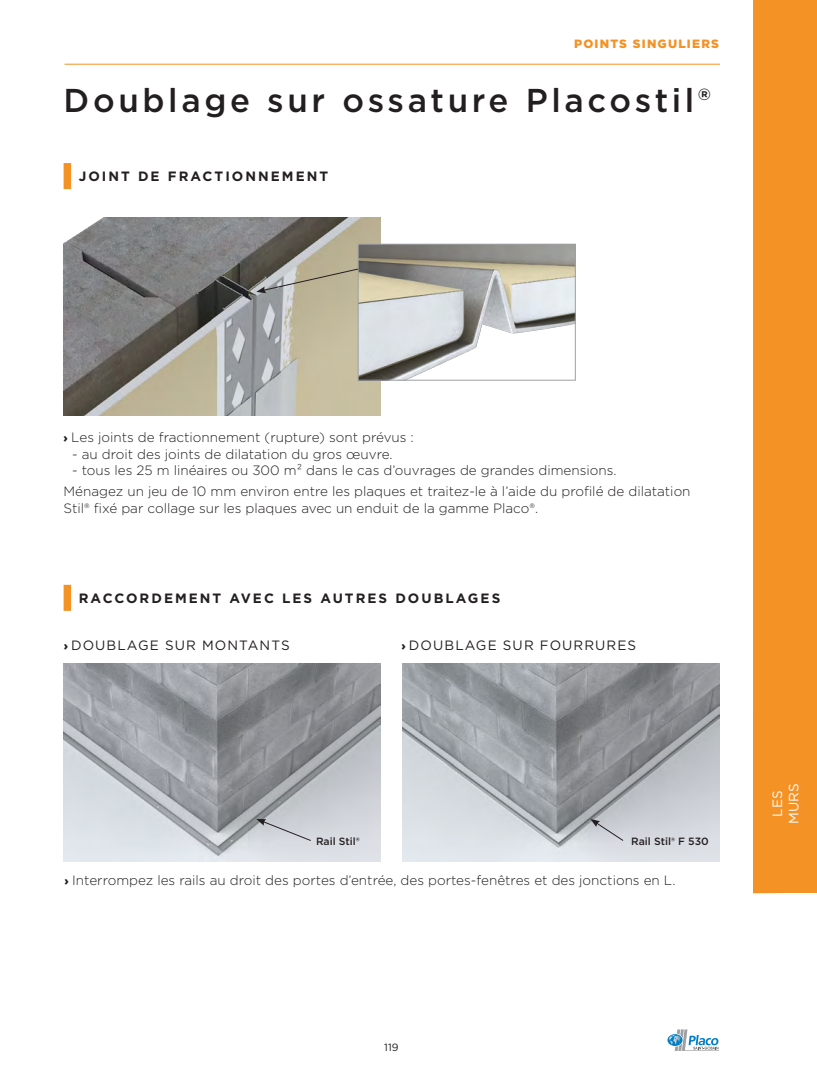
<style>
.page{position:relative;width:817px;height:1072px;background:#fff}
.page>*{position:absolute;margin:0;border:0;box-sizing:border-box;transform-origin:0 0}
.t1{font:500 33px "Gotham";letter-spacing:.11em;color:#231f20}
.t2{font:300 13.5px/20.7px "Gotham";color:#231f20}
.t3{font:700 13.5px "Gotham";letter-spacing:.15em;color:#231f20}
.t4{font:13.5px "Gotham";letter-spacing:.08em;color:#231f20}
.t5{font:13.5px/16.2px "Gotham";color:#fff;text-align:center}
.t6{font:900 12px "Gotham";letter-spacing:.1em;color:#f49225}
.t7{font:500 10.5px "Gotham";color:#231f20}
.t8{font:10.5px "Gotham";color:#231f20}
.s1{font-weight:900;font-size:12px}
</style>
<div class="page">
<svg style="left:667px;top:1029px;width:52px;height:22px"></svg>
<svg style="left:753px;top:0;width:63px;height:893px;background:#f49225"></svg>
<img style="left:64px;top:663px;width:316px;height:198px">
<img style="left:402px;top:663px;width:316px;height:198px">
<svg style="left:256px;top:819px;width:55px;height:22px"></svg>
<svg style="left:590px;top:819px;width:34px;height:22px"></svg>
<div style="left:64px;top:585px;width:7px;height:26px;background:#f49225"></div>
<hr style="left:64px;top:64px;width:655px;height:1px;background:#f49225">
<img style="left:64px;top:217px;width:317px;height:199px">
<div style="left:64px;top:163px;width:7px;height:26px;background:#f49225"></div>
<img style="left:360px;top:246px;width:213px;height:132px">
<div style="left:358px;top:244px;width:217px;height:136px;border:1px solid #9d9fa2"></div>
<svg style="left:256px;top:268px;width:103px;height:25px;background:#aba796"></svg>
<p class="t6" style="left:574px;top:35px;width:146px">POINTS SINGULIERS</p>
<h1 class="t1" style="left:64px;top:78px;width:648px">Doublage sur ossature Placostil®</h1>
<p class="t3" style="left:79px;top:167px;width:251px">JOINT DE FRACTIONNEMENT</p>
<p class="t2" style="left:64px;top:427px;width:351px"><span class="s1">›</span> Les joints de fractionnement (rupture) sont prévus :</p>
<p class="t2" style="left:72px;top:443px;width:322px">- au droit des joints de dilatation du gros œuvre.</p>
<p class="t2" style="left:64px;top:460px;width:628px;text-indent:9px">- tous les 25 m linéaires ou 300 m² dans le cas d’ouvrages de grandes dimensions.<br>Ménagez un jeu de 10 mm environ entre les plaques et traitez-le à l’aide du profilé de dilatation</p>
<p class="t2" style="left:64px;top:497px;width:476px">Stil® fixé par collage sur les plaques avec un enduit de la gamme Placo®.</p>
<p class="t3" style="left:79px;top:589px;width:423px">RACCORDEMENT AVEC LES AUTRES DOUBLAGES</p>
<p class="t4" style="left:64px;top:636px;width:227px"><span class="s1">›</span> DOUBLAGE SUR MONTANTS</p>
<p class="t4" style="left:401px;top:636px;width:236px"><span class="s1">›</span> DOUBLAGE SUR FOURRURES</p>
<p class="t7" style="left:316px;top:834px;width:45px">Rail Stil®</p>
<p class="t7" style="left:631px;top:834px;width:79px">Rail Stil® F 530</p>
<p class="t2" style="left:65px;top:869px;width:612px"><span class="s1">›</span> Interrompez les rails au droit des portes d’entrée, des portes-fenêtres et des jonctions en L.</p>
<p class="t8" style="left:384px;top:1040px;width:16px">119</p>
<p class="t5" style="left:769px;top:824px;width:42px;rotate:-90deg">LES<br>MURS</p>
</div>
